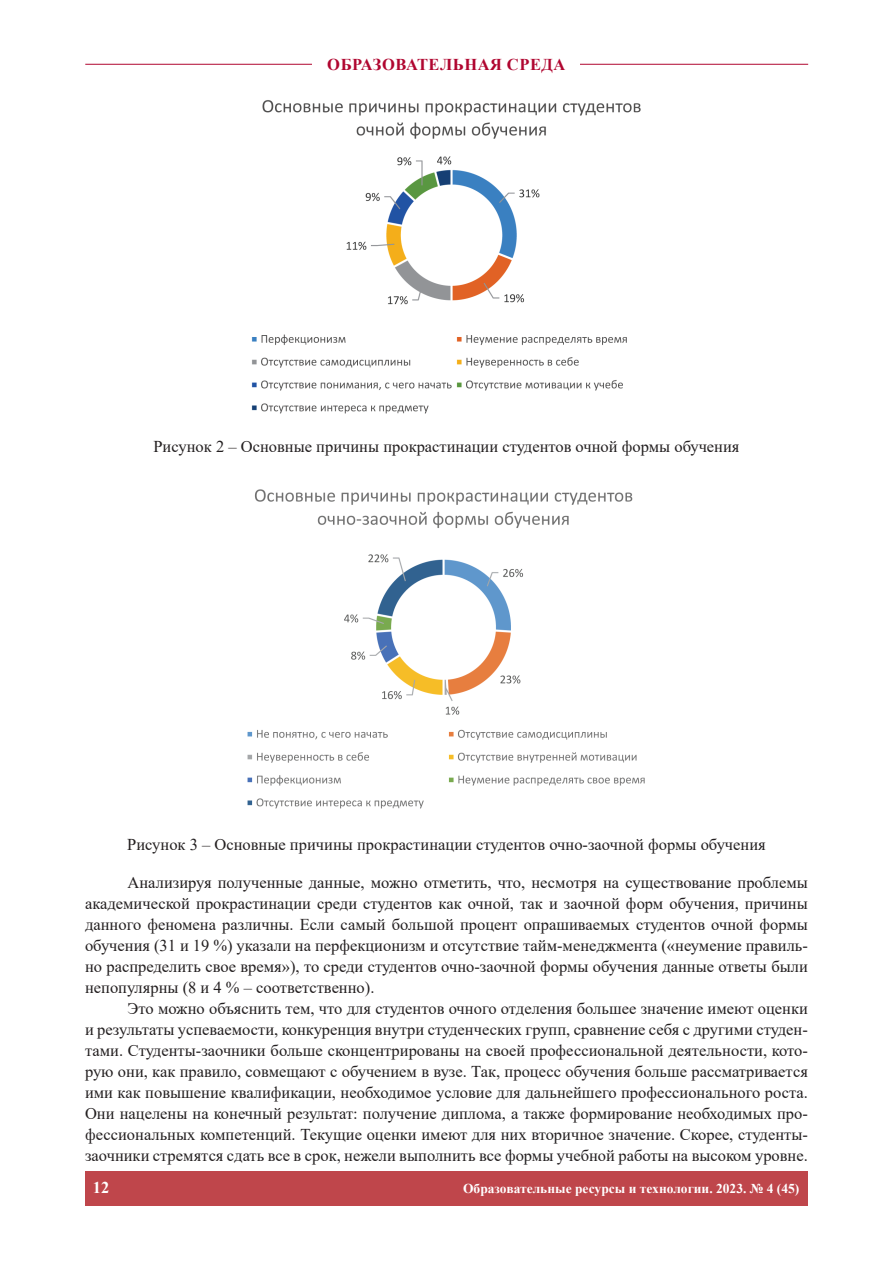
<style>
.page{position:relative;width:893px;height:1263px;background:#fff}
.page>*{position:absolute;margin:0;border:0;box-sizing:border-box;transform-origin:0 0}
.t1{font:16.5px/21px "Times New Roman";color:#231f20;text-align:justify}
.t2{font:700 16.5px "Times New Roman";letter-spacing:.035em;color:#b00630}
.t3{font:700 16.5px "Times New Roman";color:#fff}
.t4{font:700 13.5px "Times New Roman";color:#fff}
</style>
<div class="page">
<hr style="left:85px;top:64px;width:723px;height:1px;background:#b00630">
<div style="left:312px;top:59px;width:268px;height:11px;background:#fff"></div>
<div style="left:85px;top:1171px;width:723px;height:34px;background:#bf464b"></div>
<img style="left:251px;top:100px;width:390px;height:314px">
<img style="left:247px;top:489px;width:398px;height:320px">
<p class="t2" style="left:327px;top:52px;width:240px">ОБРАЗОВАТЕЛЬНАЯ СРЕДА</p>
<p class="t1" style="left:153px;top:436px;width:588px">Рисунок 2 – Основные причины прокрастинации студентов очной формы обучения</p>
<p class="t1" style="left:127px;top:833px;width:640px">Рисунок 3 – Основные причины прокрастинации студентов очно-заочной формы обучения</p>
<p class="t1" style="left:85px;top:871px;width:724px;text-indent:43px">Анализируя полученные данные, можно отметить, что, несмотря на существование проблемы академической прокрастинации среди студентов как очной, так и заочной форм обучения, причины данного феномена различны. Если самый большой процент опрашиваемых студентов очной формы обучения (31 и 19 %) указали на перфекционизм и отсутствие тайм-менеджмента («неумение правиль&shy;но распределить свое время»), то среди студентов очно-заочной формы обучения данные ответы были непопулярны (8 и 4 % – соответственно).</p>
<p class="t1" style="left:85px;top:997px;width:724px;text-indent:43px">Это можно объяснить тем, что для студентов очного отделения большее значение имеют оценки и результаты успеваемости, конкуренция внутри студенческих групп, сравнение себя с другими студен&shy;тами. Студенты-заочники больше сконцентрированы на своей профессиональной деятельности, кото&shy;рую они, как правило, совмещают с обучением в вузе. Так, процесс обучения больше рассматривается ими как повышение квалификации, необходимое условие для дальнейшего профессионального роста.<br>Они нацелены на конечный результат: получение диплома, а также формирование необходимых про&shy;фессиональных компетенций. Текущие оценки имеют для них вторичное значение. Скорее, студенты&shy;заочники стремятся сдать все в срок, нежели выполнить все формы учебной работы на высоком уровне.</p>
<p class="t3" style="left:93px;top:1175px;width:18px">12</p>
<p class="t4" style="left:463px;top:1179px;width:338px">Образовательные ресурсы и технологии. 2023. № 4 (45)</p>
</div>
